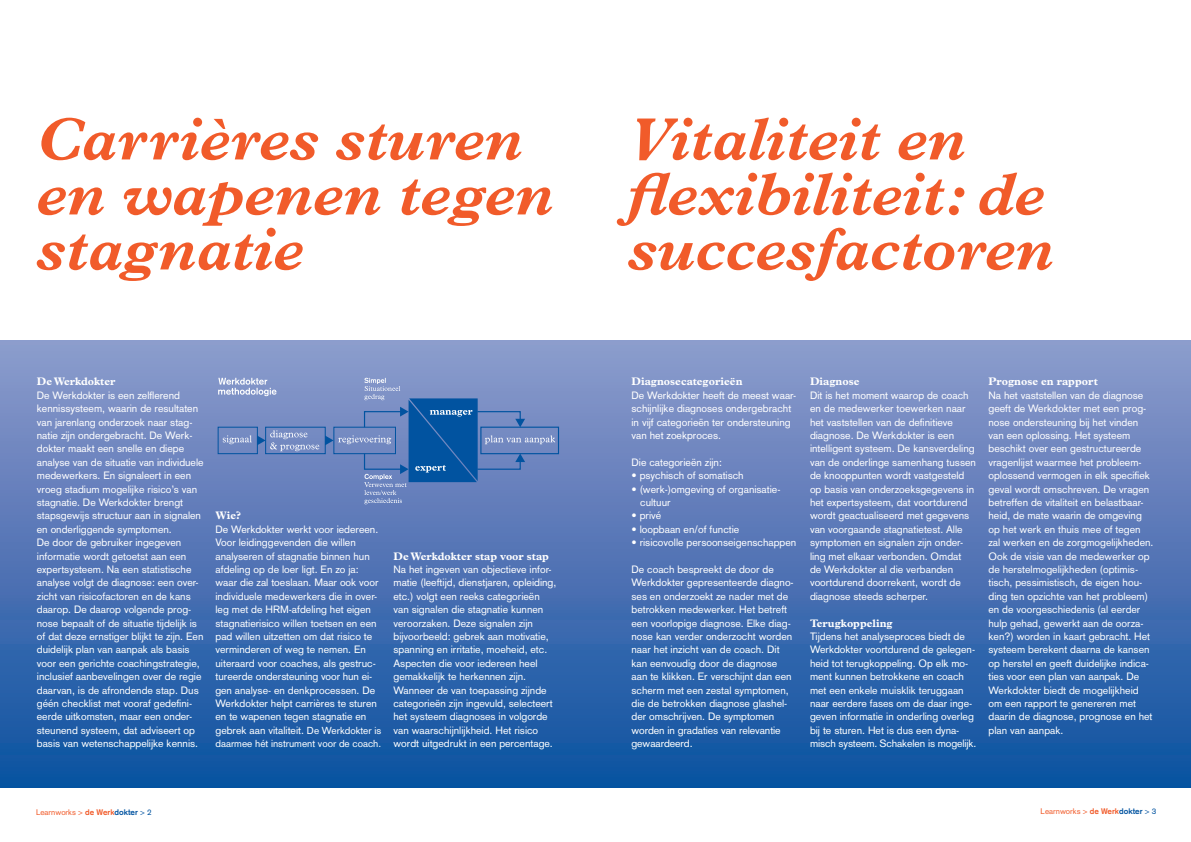
<style>
.page{position:relative;width:1191px;height:842px;background:#fff}
.page>*{position:absolute;margin:0;border:0;box-sizing:border-box;transform-origin:0 0}
.t1{font:italic 700 60px/55px "Plantin";color:#f15b2a}
.t2{font:700 11px "Plantin";color:#fff}
.t3{font:10.5px/13.4px "Akzidenz Grotesk";color:#fff}
.t4{font:10px "Akzidenz Grotesk";color:#fff}
.t5{font:8px "Akzidenz Grotesk";color:#f15b2a}
.s1{font-size:10px}
.s2{font-weight:700}
.s3{font-weight:700;color:#0153a0}
.s4{color:#0153a0}
</style>
<div class="page">
<div style="left:0;top:340px;width:1191px;height:447px;background:linear-gradient(to bottom,#919acb,#0b509f)"></div>
<div style="left:265px;top:427px;width:61px;height:27px;border:1px solid #0153a0"></div>
<div style="left:218px;top:427px;width:40px;height:27px;border:1px solid #0153a0"></div>
<div style="left:480px;top:427px;width:79px;height:27px;border:1px solid #0153a0"></div>
<svg style="left:223px;top:430px;width:96px;height:21px;background:#7e94c6"></svg>
<svg style="left:325px;top:378px;width:230px;height:126px;background:#5d80bb"></svg>
<svg style="left:218px;top:378px;width:58px;height:18px"></svg>
<h1 class="t1" style="left:36px;top:110px;width:518px">Carrières sturen en wapenen tegen stagnatie</h1>
<h1 class="t1" style="left:628px;top:110px;width:427px">Vitaliteit en flexibiliteit: de succesfactoren</h1>
<p class="t2" style="left:37px;top:375px;width:80px">De Werkdokter</p>
<p class="t3" style="left:37px;top:388px;width:168px">De Werkdokter is een zelflerend kennissysteem, waarin de resultaten van jarenlang onderzoek naar stag&shy;natie zijn ondergebracht. De Werk&shy;dokter maakt een snelle en diepe analyse van de situatie van individuele medewerkers. En signaleert in een vroeg stadium mogelijke risico’s van stagnatie. De Werkdokter brengt stapsgewijs structuur aan in signalen en onderliggende symptomen.<br>De door de gebruiker ingegeven informatie wordt getoetst aan een expertsysteem. Na een statistische analyse volgt de diagnose: een over&shy;zicht van risicofactoren en de kans daarop. De daarop volgende prog&shy;nose bepaalt of de situatie tijdelijk is of dat deze ernstiger blijkt te zijn. Een duidelijk plan van aanpak als basis voor een gerichte coachingstrategie, inclusief aanbevelingen over de regie daarvan, is de afrondende stap. Dus géén checklist met vooraf gedefini&shy;eerde uitkomsten, maar een onder&shy;steunend systeem, dat adviseert op basis van wetenschappelijke kennis.</p>
<p class="t2" style="left:215px;top:509px;width:27px">Wie?</p>
<p class="t3" style="left:215px;top:522px;width:167px">De Werkdokter werkt voor iedereen.<br>Voor leidinggevenden die willen analyseren of stagnatie binnen hun afdeling op de loer ligt. En zo ja: waar die zal toeslaan. Maar ook voor individuele medewerkers die in over&shy;leg met de HRM-afdeling het eigen stagnatierisico willen toetsen en een pad willen uitzetten om dat risico te verminderen of weg te nemen. En uiteraard voor coaches, als gestruc&shy;tureerde ondersteuning voor hun ei&shy;gen analyse- en denkprocessen. De Werkdokter helpt carrières te sturen en te wapenen tegen stagnatie en gebrek aan vitaliteit. <span class="s1">De Werkdokter is</span></p>
<p class="t4" style="left:215px;top:738px;width:167px">daarmee hét instrument voor de coach.</p>
<p class="t2" style="left:393px;top:549px;width:157px">De Werkdokter stap voor stap</p>
<p class="t3" style="left:393px;top:562px;width:164px">Na het ingeven van objectieve infor&shy;matie (leeftijd, dienstjaren, opleiding, etc.) volgt een reeks categorieën van signalen die stagnatie kunnen veroorzaken. Deze signalen zijn bijvoorbeeld: gebrek aan motivatie, spanning en irritatie, moeheid, etc.<br>Aspecten die voor iedereen heel gemakkelijk te herkennen zijn.<br>Wanneer de van toepassing zijnde categorieën zijn ingevuld, selecteert het systeem diagnoses in volgorde van waarschijnlijkheid. Het risico wordt uitgedrukt in een percentage.</p>
<p class="t2" style="left:631px;top:375px;width:112px">Diagnosecategorieën</p>
<p class="t3" style="left:631px;top:388px;width:166px">De Werkdokter heeft de meest waar&shy;schijnlijke diagnoses ondergebracht in vijf categorieën ter ondersteuning van het zoekproces.</p>
<p class="t3" style="left:631px;top:455px;width:92px">Die categorieën zijn:</p>
<p class="t3" style="left:631px;top:469px;width:114px">• psychisch of somatisch</p>
<p class="t3" style="left:640px;top:482px;width:142px;text-indent:-9px">• (werk-)omgeving of organisatie&shy;cultuur</p>
<p class="t3" style="left:631px;top:509px;width:31px">• privé</p>
<p class="t3" style="left:631px;top:522px;width:109px">• loopbaan en/of functie</p>
<p class="t3" style="left:631px;top:536px;width:166px">• risicovolle persoonseigenschappen</p>
<p class="t3" style="left:631px;top:562px;width:164px">De coach bespreekt de door de<br>Werkdokter gepresenteerde diagno&shy;ses en onderzoekt ze nader met de betrokken medewerker. Het betreft een voorlopige diagnose. Elke diag&shy;nose kan verder onderzocht worden naar het inzicht van de coach. Dit kan eenvoudig door de diagnose aan te klikken. Er verschijnt dan een scherm met een zestal symptomen, die de betrokken diagnose glashel&shy;der omschrijven. De symptomen worden in gradaties van relevantie gewaardeerd.</p>
<p class="t2" style="left:810px;top:375px;width:51px">Diagnose</p>
<p class="t3" style="left:810px;top:388px;width:167px">Dit is het moment waarop de coach en de medewerker toewerken naar het vaststellen van de definitieve diagnose. De Werkdokter is een intelligent systeem. De kansverdeling van de onderlinge samenhang tussen de knooppunten wordt vastgesteld op basis van onderzoeksgegevens in het expertsysteem, dat voortdurend wordt geactualiseerd met gegevens van voorgaande stagnatietest. Alle symptomen en signalen zijn onder&shy;ling met elkaar verbonden. Omdat<br>de Werkdokter al die verbanden voortdurend doorrekent, wordt de diagnose steeds scherper.</p>
<p class="t2" style="left:810px;top:616px;width:84px">Terugkoppeling</p>
<p class="t3" style="left:810px;top:629px;width:168px">Tijdens het analyseproces biedt de Werkdokter voortdurend de gelegen&shy;heid tot terugkoppeling. Op elk mo&shy;ment kunnen betrokkene en coach met een enkele muisklik teruggaan naar eerdere fases om de daar inge&shy;geven informatie in onderling overleg bij te sturen. Het is dus een dyna&shy;misch systeem. Schakelen is mogelijk.</p>
<p class="t2" style="left:988px;top:375px;width:111px">Prognose en rapport</p>
<p class="t3" style="left:988px;top:388px;width:166px">Na het vaststellen van de diagnose geeft de Werkdokter met een prog&shy;nose ondersteuning bij het vinden van een oplossing. Het systeem beschikt over een gestructureerde vragenlijst waarmee het probleem&shy;oplossend vermogen in elk specifiek geval wordt omschreven. De vragen betreffen de vitaliteit en belastbaar&shy;heid, de mate waarin de omgeving op het werk en thuis mee of tegen zal werken en de zorgmogelijkheden.<br>Ook de visie van de medewerker op de herstelmogelijkheden (optimis&shy;tisch, pessimistisch, de eigen hou&shy;ding ten opzichte van het probleem) en de voorgeschiedenis (al eerder hulp gehad, gewerkt aan de oorza&shy;ken?) worden in kaart gebracht. Het systeem berekent daarna de kansen op herstel en geeft duidelijke indica&shy;ties voor een plan van aanpak. De Werkdokter biedt de mogelijkheid om een rapport te genereren met daarin de diagnose, prognose en het plan van aanpak.</p>
<p class="t5" style="left:36px;top:807px;width:117px">Learnworks &gt; <span class="s2">de Werk</span><span class="s3">dokter</span> <span class="s4">&gt; 2</span></p>
<p class="t5" style="left:1040px;top:807px;width:117px">Learnworks &gt; <span class="s2">de Werk</span><span class="s3">dokter</span> <span class="s4">&gt; 3</span></p>
</div>
